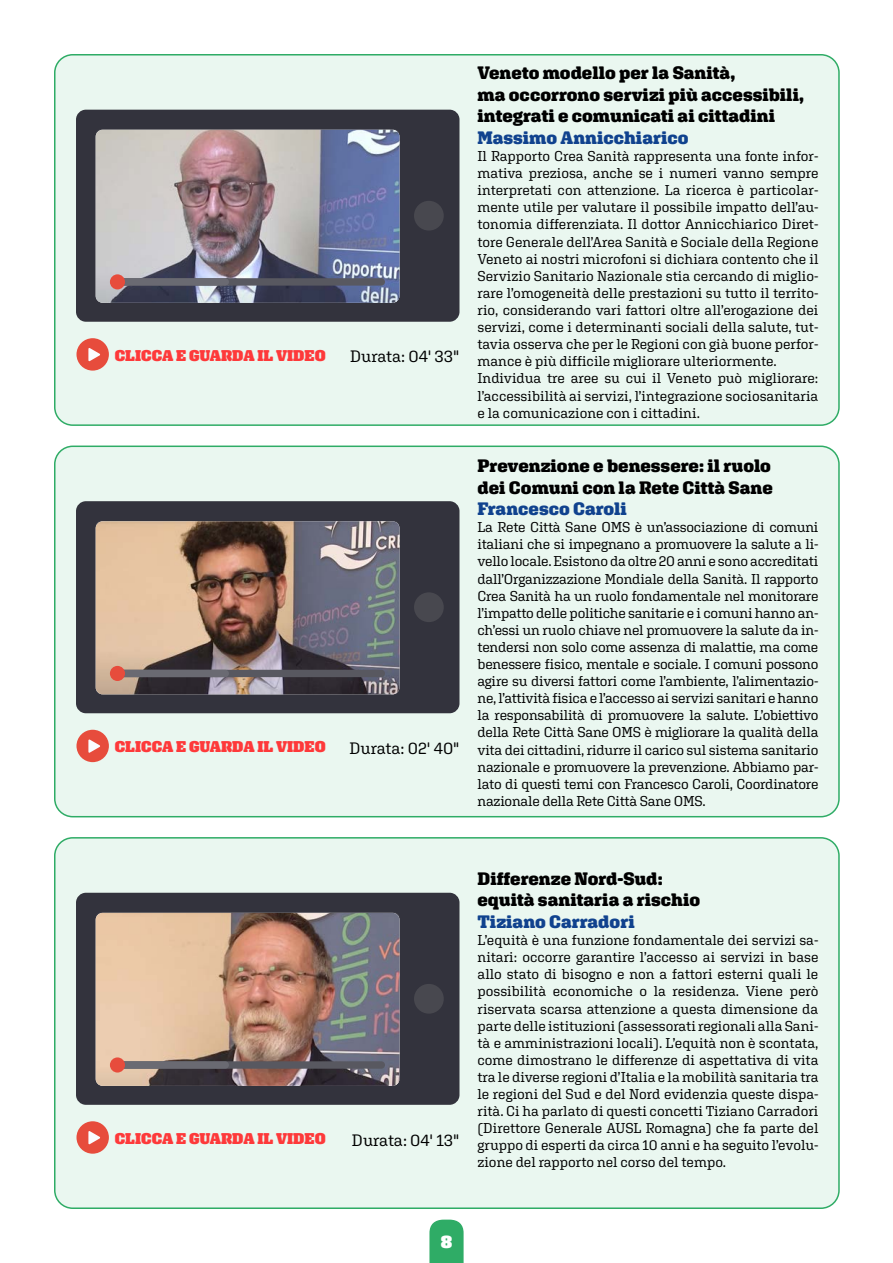
<style>
.page{position:relative;width:893px;height:1263px;background:#fff}
.page>*{position:absolute;margin:0;border:0;box-sizing:border-box;transform-origin:0 0}
.t1{font:900 18px/21.6px "Aglet Slab";color:#000}
.t2{font:900 18px "Aglet Slab";color:#10428e}
.t3{font:900 18px "Aglet Slab";color:#fff}
.t4{font:16.5px "Aglet Slab";color:#000}
.t5{font:900 15.6px "Aglet Slab";color:#fe393a}
.t6{font:14.25px/17.1px "Aglet Slab";color:#000;text-align:justify}
</style>
<div class="page">
<div style="left:55px;top:55px;width:784px;height:370px;background:#eaf7f0;border-radius:18px"></div>
<div style="left:54px;top:54px;width:786px;height:372px;border:2px solid #2fac66;border-radius:18px"></div>
<div style="left:76px;top:110px;width:383px;height:212px;background:#33333d;border-radius:10px"></div>
<div style="left:414px;top:201px;width:30px;height:30px;background:#48484f;border-radius:50%"></div>
<img style="left:96px;top:130px;width:303px;height:173px">
<div style="left:111px;top:278px;width:274px;height:8px;background:#585860;border-radius:4px"></div>
<div style="left:111px;top:278px;width:118px;height:8px;background:#6a6a72;border-radius:4px"></div>
<div style="left:110px;top:274px;width:15px;height:15px;background:#e74c3c;border-radius:50%"></div>
<div style="left:76px;top:338px;width:33px;height:33px;background:#e74c3c;border-radius:50%"></div>
<svg style="left:88px;top:348px;width:12px;height:13px"></svg>
<div style="left:55px;top:446px;width:784px;height:371px;background:#eaf7f0;border-radius:18px"></div>
<div style="left:54px;top:445px;width:786px;height:372px;border:2px solid #2fac66;border-radius:18px"></div>
<div style="left:76px;top:501px;width:383px;height:212px;background:#33333d;border-radius:10px"></div>
<div style="left:414px;top:592px;width:30px;height:30px;background:#48484f;border-radius:50%"></div>
<img style="left:96px;top:521px;width:303px;height:173px">
<div style="left:111px;top:670px;width:274px;height:7px;background:#585860;border-radius:4px"></div>
<div style="left:111px;top:670px;width:118px;height:7px;background:#6a6a72;border-radius:4px"></div>
<div style="left:110px;top:666px;width:15px;height:15px;background:#e74c3c;border-radius:50%"></div>
<div style="left:76px;top:730px;width:33px;height:32px;background:#e74c3c;border-radius:50%"></div>
<svg style="left:88px;top:739px;width:12px;height:14px"></svg>
<div style="left:55px;top:838px;width:784px;height:370px;background:#eaf7f0;border-radius:18px"></div>
<div style="left:54px;top:837px;width:786px;height:372px;border:2px solid #2fac66;border-radius:18px"></div>
<div style="left:76px;top:893px;width:383px;height:212px;background:#33333d;border-radius:10px"></div>
<div style="left:414px;top:984px;width:30px;height:30px;background:#48484f;border-radius:50%"></div>
<img style="left:96px;top:913px;width:303px;height:173px">
<div style="left:111px;top:1061px;width:274px;height:8px;background:#585860;border-radius:4px"></div>
<div style="left:111px;top:1061px;width:118px;height:8px;background:#6a6a72;border-radius:4px"></div>
<div style="left:110px;top:1057px;width:15px;height:15px;background:#e74c3c;border-radius:50%"></div>
<div style="left:76px;top:1121px;width:33px;height:33px;background:#e74c3c;border-radius:50%"></div>
<svg style="left:88px;top:1131px;width:12px;height:13px"></svg>
<svg style="left:429px;top:1219px;width:35px;height:44px"></svg>
<p class="t5" style="left:115px;top:346px;width:212px">CLICCA E GUARDA IL VIDEO</p>
<p class="t4" style="left:350px;top:347px;width:111px">Durata: 04' 33"</p>
<p class="t5" style="left:115px;top:738px;width:212px">CLICCA E GUARDA IL VIDEO</p>
<p class="t4" style="left:349px;top:738px;width:112px">Durata: 02' 40"</p>
<p class="t1" style="left:477px;top:62px;width:328px">Veneto modello per la Sanità,<br>ma occorrono servizi più accessibili, integrati e comunicati ai cittadini</p>
<p class="t2" style="left:477px;top:127px;width:213px">Massimo Annicchiarico</p>
<p class="t6" style="left:477px;top:147px;width:342px;text-align:left">Il Rapporto Crea Sanità rappresenta una fonte infor&shy;mativa preziosa, anche se i numeri vanno sempre interpretati con attenzione. La ricerca è particolar&shy;mente utile per valutare il possibile impatto dell’au&shy;tonomia differenziata. Il dottor Annicchiarico Diret&shy;tore Generale dell’Area Sanità e Sociale della Regione Veneto ai nostri microfoni si dichiara contento che il Servizio Sanitario Nazionale stia cercando di miglio&shy;rare l’omogeneità delle prestazioni su tutto il territo&shy;rio, considerando vari fattori oltre all’erogazione dei servizi, come i determinanti sociali della salute, tut&shy;tavia osserva che per le Regioni con già buone perfor&shy;mance è più difficile migliorare ulteriormente.<br>Individua tre aree su cui il Veneto può migliorare: l’accessibilità ai servizi, l’integrazione sociosanitaria e la comunicazione con i cittadini.</p>
<p class="t1" style="left:477px;top:454px;width:297px">Prevenzione e benessere: il ruolo dei Comuni con la Rete Città Sane</p>
<p class="t2" style="left:477px;top:498px;width:151px">Francesco Caroli</p>
<p class="t6" style="left:477px;top:518px;width:342px">La Rete Città Sane OMS è un’associazione di comuni italiani che si impegnano a promuovere la salute a li&shy;vello locale. Esistono da oltre 20 anni e sono accreditati dall’Organizzazione Mondiale della Sanità. Il rapporto Crea Sanità ha un ruolo fondamentale nel monitorare l’impatto delle politiche sanitarie e i comuni hanno an&shy;ch’essi un ruolo chiave nel promuovere la salute da in&shy;tendersi non solo come assenza di malattie, ma come benessere fisico, mentale e sociale. I comuni possono agire su diversi fattori come l’ambiente, l’alimentazio&shy;ne, l’attività fisica e l’accesso ai servizi sanitari e hanno la responsabilità di promuovere la salute. L’obiettivo della Rete Città Sane OMS è migliorare la qualità della vita dei cittadini, ridurre il carico sul sistema sanitario nazionale e promuovere la prevenzione. Abbiamo par&shy;lato di questi temi con Francesco Caroli, Coordinatore nazionale della Rete Città Sane OMS.</p>
<p class="t5" style="left:115px;top:1129px;width:212px">CLICCA E GUARDA IL VIDEO</p>
<p class="t4" style="left:352px;top:1130px;width:109px">Durata: 04' 13"</p>
<p class="t1" style="left:477px;top:867px;width:224px">Differenze Nord-Sud: equità sanitaria a rischio</p>
<p class="t2" style="left:477px;top:911px;width:159px">Tiziano Carradori</p>
<p class="t6" style="left:477px;top:931px;width:342px">L’equità è una funzione fondamentale dei servizi sa&shy;nitari: occorre garantire l’accesso ai servizi in base allo stato di bisogno e non a fattori esterni quali le possibilità economiche o la residenza. Viene però riservata scarsa attenzione a questa dimensione da parte delle istituzioni (assessorati regionali alla Sani&shy;tà e amministrazioni locali). L’equità non è scontata, come dimostrano le differenze di aspettativa di vita tra le diverse regioni d’Italia e la mobilità sanitaria tra le regioni del Sud e del Nord evidenzia queste dispa&shy;rità. Ci ha parlato di questi concetti Tiziano Carradori (Direttore Generale AUSL Romagna) che fa parte del gruppo di esperti da circa 10 anni e ha seguito l’evolu&shy;zione del rapporto nel corso del tempo.</p>
<p class="t3" style="left:441px;top:1231px;width:13px">8</p>
</div>
